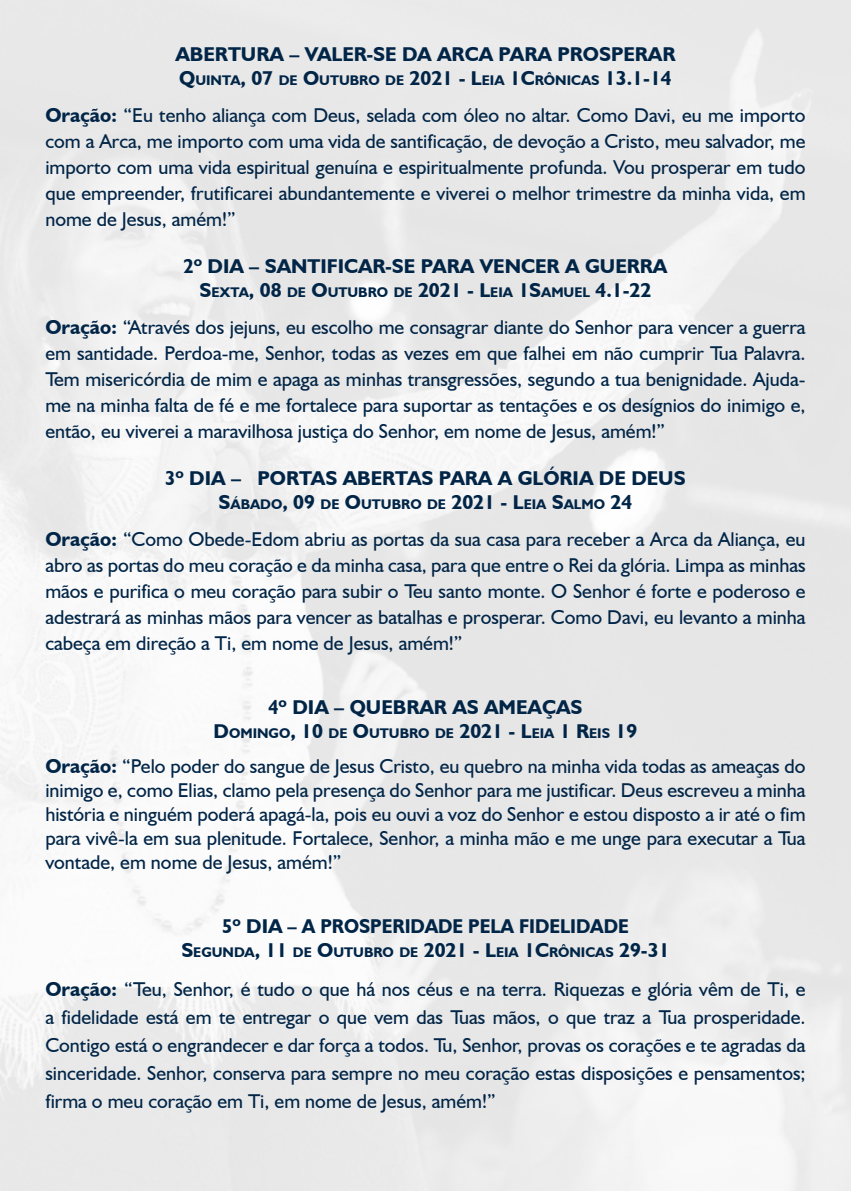
<style>
.page{position:relative;width:851px;height:1191px;background:#fff}
.page>*{position:absolute;margin:0;border:0;box-sizing:border-box;transform-origin:0 0}
.t1{font:20px/26px "Humanist 521 BT";color:#012547;text-align:justify}
.t2{font:700 20px "Humanist 521 BT";color:#012547;scale:.93 1}
.t3{font:700 20px "Humanist 521 BT";color:#012547}
.t4{font:700 14px "Humanist 521 BT";color:#012547}
.s1{font-size:20px}
.s2{font-weight:700}
</style>
<div class="page">
<p class="t3" style="left:175px;top:41px;width:501px">ABERTURA – VALER-SE DA ARCA PARA PROSPERAR</p>
<p class="t4" style="left:179px;top:71px;width:494px"><span class="s1">Q</span>UINTA<span class="s1">, 07</span> DE <span class="s1">O</span>UTUBRO DE <span class="s1">2021 - L</span>EIA <span class="s1">1C</span>RÔNICAS <span class="s1">13.1-14</span></p>
<p class="t1" style="left:45px;top:102px;width:761px"><span class="s2">Oração:</span> “Eu tenho aliança com Deus, selada com óleo no altar. Como Davi, eu me importo com a Arca, me importo com uma vida de santificação, de devoção a Cristo, meu salvador, me importo com uma vida espiritual genuína e espiritualmente profunda. Vou prosperar em tudo que empreender, frutificarei abundantemente e viverei o melhor trimestre da minha vida, em nome de Jesus, amém!”</p>
<p class="t2" style="left:183px;top:253px;width:521px">2º DIA – SANTIFICAR-SE PARA VENCER A GUERRA</p>
<p class="t4" style="left:199px;top:283px;width:453px"><span class="s1">S</span>EXTA<span class="s1">, 08</span> DE <span class="s1">O</span>UTUBRO DE <span class="s1">2021 - L</span>EIA <span class="s1">1S</span>AMUEL <span class="s1">4.1-22</span></p>
<p class="t1" style="left:45px;top:314px;width:761px"><span class="s2">Oração:</span> “Através dos jejuns, eu escolho me consagrar diante do Senhor para vencer a guerra em santidade. Perdoa-me, Senhor, todas as vezes em que falhei em não cumprir Tua Palavra.<br>Tem misericórdia de mim e apaga as minhas transgressões, segundo a tua benignidade. Ajuda&shy;me na minha falta de fé e me fortalece para suportar as tentações e os desígnios do inimigo e, então, eu viverei a maravilhosa justiça do Senhor, em nome de Jesus, amém!”</p>
<p class="t2" style="left:165px;top:465px;width:561px">3º DIA – PORTAS ABERTAS PARA A GLÓRIA DE DEUS</p>
<p class="t4" style="left:218px;top:495px;width:415px"><span class="s1">S</span>ÁBADO<span class="s1">, 09</span> DE <span class="s1">O</span>UTUBRO DE <span class="s1">2021 - L</span>EIA <span class="s1">S</span>ALMO <span class="s1">24</span></p>
<p class="t1" style="left:45px;top:526px;width:761px"><span class="s2">Oração:</span> “Como Obede-Edom abriu as portas da sua casa para receber a Arca da Aliança, eu abro as portas do meu coração e da minha casa, para que entre o Rei da glória. Limpa as minhas mãos e purifica o meu coração para subir o Teu santo monte. O Senhor é forte e poderoso e adestrará as minhas mãos para vencer as batalhas e prosperar. Como Davi, eu levanto a minha cabeça em direção a Ti, em nome de Jesus, amém!”</p>
<p class="t2" style="left:268px;top:694px;width:339px">4º DIA – QUEBRAR AS AMEAÇAS</p>
<p class="t4" style="left:213px;top:724px;width:425px"><span class="s1">D</span>OMINGO<span class="s1">, 10</span> DE <span class="s1">O</span>UTUBRO DE <span class="s1">2021 - L</span>EIA <span class="s1">1 R</span>EIS <span class="s1">19</span></p>
<p class="t1" style="left:45px;top:754px;width:761px;line-height:24px"><span class="s2">Oração:</span> “Pelo poder do sangue de Jesus Cristo, eu quebro na minha vida todas as ameaças do inimigo e, como Elias, clamo pela presença do Senhor para me justificar. Deus escreveu a minha história e ninguém poderá apagá-la, pois eu ouvi a voz do Senhor e estou disposto a ir até o fim para vivê-la em sua plenitude. Fortalece, Senhor, a minha mão e me unge para executar a Tua vontade, em nome de Jesus, amém!”</p>
<p class="t2" style="left:222px;top:913px;width:438px">5º DIA – A PROSPERIDADE PELA FIDELIDADE</p>
<p class="t4" style="left:181px;top:943px;width:489px"><span class="s1">S</span>EGUNDA<span class="s1">, 11</span> DE <span class="s1">O</span>UTUBRO DE <span class="s1">2021 - L</span>EIA <span class="s1">1C</span>RÔNICAS <span class="s1">29-31</span></p>
<p class="t1" style="left:45px;top:975px;width:761px;line-height:28px"><span class="s2">Oração:</span> “Teu, Senhor, é tudo o que há nos céus e na terra. Riquezas e glória vêm de Ti, e a fidelidade está em te entregar o que vem das Tuas mãos, o que traz a Tua prosperidade.<br>Contigo está o engrandecer e dar força a todos. Tu, Senhor, provas os corações e te agradas da sinceridade. Senhor, conserva para sempre no meu coração estas disposições e pensamentos; firma o meu coração em Ti, em nome de Jesus, amém!”</p>
</div>
